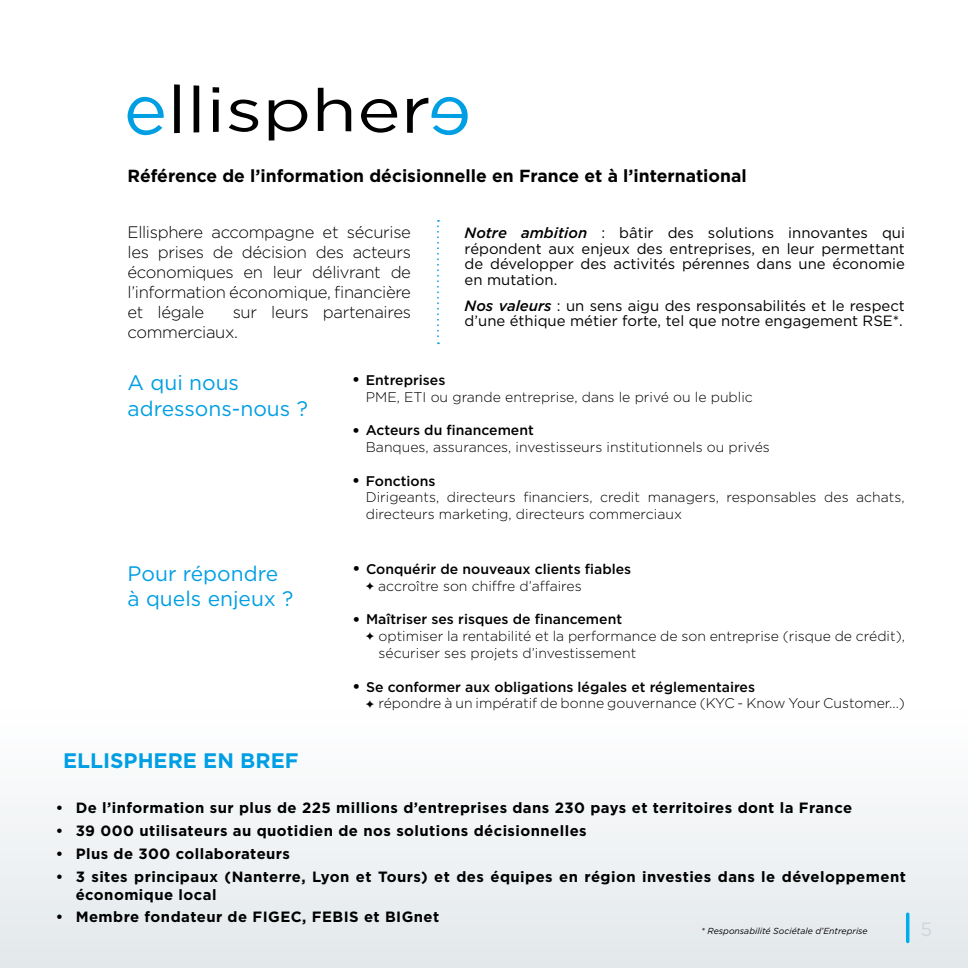
<style>
.page{position:relative;width:968px;height:968px;background:#fff}
.page>*{position:absolute;margin:0;border:0;box-sizing:border-box;transform-origin:0 0}
.t1{font:21px/25.2px "Gotham";color:#009fe3}
.t2{font:700 21px "Gotham";color:#009fe3}
.t3{font:19.25px "Gotham";color:#cdd7db}
.t4{font:700 17.5px "Gotham";color:#000}
.t5{font:300 16.62px/19.9px "Gotham";letter-spacing:-.02em;color:#000;text-align:justify}
.t6{font:700 14.88px/17.8px "Gotham";letter-spacing:.03em;color:#000}
.t7{font:14.88px/15.8px "Gotham";color:#000;text-align:justify}
.t8{font:300 14px/16.8px "Gotham";color:#000}
.t9{font:500 14px/16.8px "Gotham";color:#000}
.t10{font:italic 8.75px "Gotham";color:#000}
.s1{font-weight:500;font-style:italic}
.s2{font-weight:500}
.s3{font-weight:300}
</style>
<div class="page">
<div style="left:0;top:708px;width:967px;height:259px;background:linear-gradient(to right,#f1f3f5,#f1f3f5)"></div>
<svg style="left:127px;top:96px;width:37px;height:40px"></svg>
<svg style="left:174px;top:84px;width:6px;height:49px"></svg>
<svg style="left:193px;top:85px;width:6px;height:47px"></svg>
<svg style="left:212px;top:87px;width:7px;height:45px"></svg>
<svg style="left:229px;top:99px;width:29px;height:33px"></svg>
<svg style="left:269px;top:100px;width:38px;height:40px"></svg>
<svg style="left:318px;top:88px;width:33px;height:43px"></svg>
<svg style="left:361px;top:99px;width:36px;height:34px"></svg>
<svg style="left:407px;top:97px;width:61px;height:38px"></svg>
<svg style="left:437px;top:220px;width:2px;height:124px"></svg>
<svg style="left:905px;top:914px;width:4px;height:27px"></svg>
<p class="t4" style="left:127px;top:164px;width:620px">Référence de l’information décisionnelle en France et à l’international</p>
<p class="t5" style="left:127px;top:221px;width:285px">Ellisphere accompagne et sécurise les prises de décision des acteurs économiques en leur délivrant de l’information économique, financière et légale</p>
<p class="t5" style="left:127px;top:301px;width:285px;text-indent:105px">sur leurs partenaires commerciaux.</p>
<p class="t7" style="left:464px;top:224px;width:442px"><span class="s1">Notre ambition</span> : bâtir des solutions innovantes qui répondent aux enjeux des entreprises, en leur permettant de développer des activités pérennes dans une économie en mutation.</p>
<p class="t7" style="left:464px;top:297px;width:441px"><span class="s1">Nos valeurs</span> : un sens aigu des responsabilités et le respect d’une éthique métier forte, tel que notre engagement RSE*.</p>
<h1 class="t1" style="left:127px;top:370px;width:182px">A qui nous adressons-nous ?</h1>
<p class="t8" style="left:366px;top:371px;width:388px;text-indent:-12px">● <span class="s2">Entreprises<br></span>PME, ETI ou grande entreprise, dans le privé ou le public</p>
<p class="t8" style="left:366px;top:421px;width:405px;text-indent:-12px">● <span class="s2">Acteurs du financement<br></span>Banques, assurances, investisseurs institutionnels ou privés</p>
<p class="t8" style="left:366px;top:472px;width:540px;text-indent:-12px">● <span class="s2">Fonctions<br></span>Dirigeants, directeurs financiers, credit managers, responsables des achats, directeurs marketing, directeurs commerciaux</p>
<h1 class="t1" style="left:127px;top:560px;width:167px">Pour répondre à quels enjeux ?</h1>
<p class="t9" style="left:378px;top:560px;width:254px;text-indent:-25px">● Conquérir de nouveaux clients fiables <span class="s3">accroître son chiffre d’affaires</span></p>
<p class="t8" style="left:378px;top:610px;width:528px;text-indent:-25px">● <span class="s2">Maîtriser ses risques de financement<br></span>optimiser la rentabilité et la performance de son entreprise (risque de crédit), sécuriser ses projets d’investissement</p>
<p class="t8" style="left:378px;top:677px;width:528px;text-indent:-25px">● <span class="s2">Se conformer aux obligations légales et réglementaires<br></span>répondre à un impératif de bonne gouvernance (KYC - Know Your Customer...)</p>
<h1 class="t2" style="left:63px;top:747px;width:237px">ELLISPHERE EN BREF</h1>
<p class="t6" style="left:56px;top:798px;width:797px">• De l’information sur plus de 225 millions d’entreprises dans 230 pays et territoires dont la France</p>
<p class="t6" style="left:56px;top:821px;width:532px">• 39 000 utilisateurs au quotidien de nos solutions décisionnelles</p>
<p class="t6" style="left:56px;top:844px;width:236px">• Plus de 300 collaborateurs</p>
<p class="t6" style="left:76px;top:867px;width:831px;text-indent:-20px">• 3 sites principaux (Nanterre, Lyon et Tours) et des équipes en région investies dans le développement économique local</p>
<p class="t6" style="left:56px;top:907px;width:385px">• Membre fondateur de FIGEC, FEBIS et BIGnet</p>
<p class="t10" style="left:701px;top:925px;width:168px">* Responsabilité Sociétale d’Entreprise</p>
<h2 class="t3" style="left:920px;top:917px;width:13px">5</h2>
</div>
